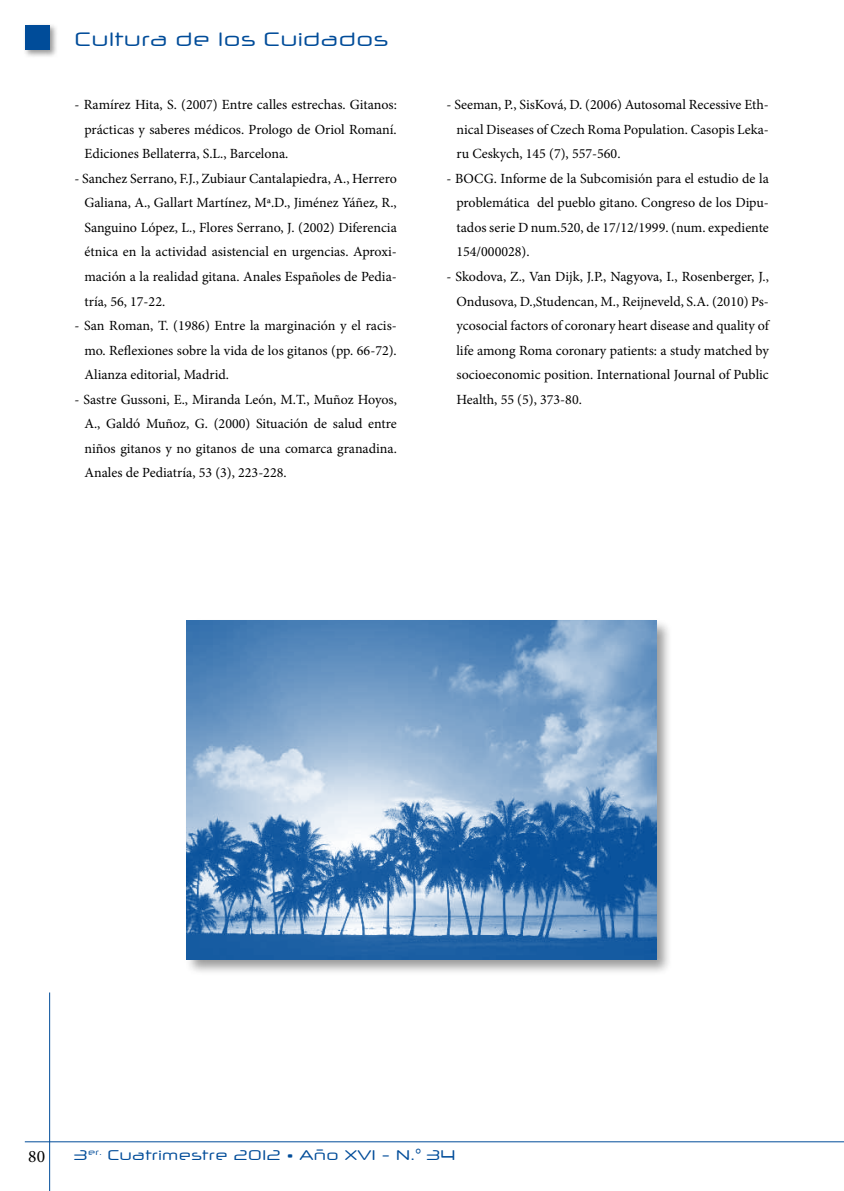
<style>
.page{position:relative;width:844px;height:1191px;background:#fff}
.page>*{position:absolute;margin:0;border:0;box-sizing:border-box;transform-origin:0 0}
.t1{font:19.25px "Neuropol X Free";color:#004c99}
.t2{font:17.5px "Minion Pro";color:#000}
.t3{font:14px/24.5px "Minion Pro";color:#000;text-align:justify}
.t4{font:14px "Neuropol X Free";color:#004c99}
</style>
<div class="page">
<hr style="left:49px;top:992px;width:1px;height:199px;background:#004c99">
<hr style="left:25px;top:1141px;width:818px;height:1px;background:#004c99">
<div style="left:23px;top:23px;width:36px;height:36px;background:#000;opacity:.4"></div>
<div style="left:25px;top:25px;width:25px;height:25px;background:#004c99"></div>
<div style="left:184px;top:618px;width:488px;height:358px;background:#000;opacity:.4"></div>
<img style="left:187px;top:621px;width:469px;height:338px">
<h1 class="t1" style="left:74px;top:27px;width:315px">Cultura de los Cuidados</h1>
<p class="t3" style="left:84px;top:93px;width:314px;text-indent:-10px">- Ramírez Hita, S. (2007) Entre calles estrechas. Gitanos: prácticas y saberes médicos. Prologo de Oriol Romaní.<br>Ediciones Bellaterra, S.L., Barcelona.</p>
<p class="t3" style="left:84px;top:166px;width:314px;text-indent:-10px">- Sanchez Serrano, F.J., Zubiaur Cantalapiedra, A., Herrero Galiana, A., Gallart Martínez, Mª.D., Jiménez Yáñez, R., Sanguino López, L., Flores Serrano, J. (2002) Diferencia étnica en la actividad asistencial en urgencias. Aproxi&shy;mación a la realidad gitana. Anales Españoles de Pedia&shy;tría, 56, 17-22.</p>
<p class="t3" style="left:84px;top:313px;width:314px;text-indent:-10px">- San Roman, T. (1986) Entre la marginación y el racis&shy;mo. Reflexiones sobre la vida de los gitanos (pp. 66-72).<br>Alianza editorial, Madrid.</p>
<p class="t3" style="left:84px;top:387px;width:314px;text-indent:-10px">- Sastre Gussoni, E., Miranda León, M.T., Muñoz Hoyos, A., Galdó Muñoz, G. (2000) Situación de salud entre niños gitanos y no gitanos de una comarca granadina.<br>Anales de Pediatría, 53 (3), 223-228.</p>
<p class="t3" style="left:456px;top:93px;width:314px;text-indent:-10px">- Seeman, P., SisKová, D. (2006) Autosomal Recessive Eth&shy;nical Diseases of Czech Roma Population. Casopis Leka&shy;ru Ceskych, 145 (7), 557-560.</p>
<p class="t3" style="left:456px;top:166px;width:314px;text-indent:-10px">- BOCG. Informe de la Subcomisión para el estudio de la problemática del pueblo gitano. Congreso de los Dipu&shy;tados serie D num.520, de 17/12/1999. (num. expediente 154/000028).</p>
<p class="t3" style="left:456px;top:264px;width:314px;text-indent:-10px">- Skodova, Z., Van Dijk, J.P., Nagyova, I., Rosenberger, J., Ondusova, D.,Studencan, M., Reijneveld, S.A. (2010) Ps&shy;ycosocial factors of coronary heart disease and quality of life among Roma coronary patients: a study matched by socioeconomic position. International Journal of Public Health, 55 (5), 373-80.</p>
<p class="t2" style="left:28px;top:1144px;width:18px">80</p>
<p class="t4" style="left:74px;top:1146px;width:383px">3<sup>er.</sup> Cuatrimestre 2012 • Año XVI - N.° 34</p>
</div>
